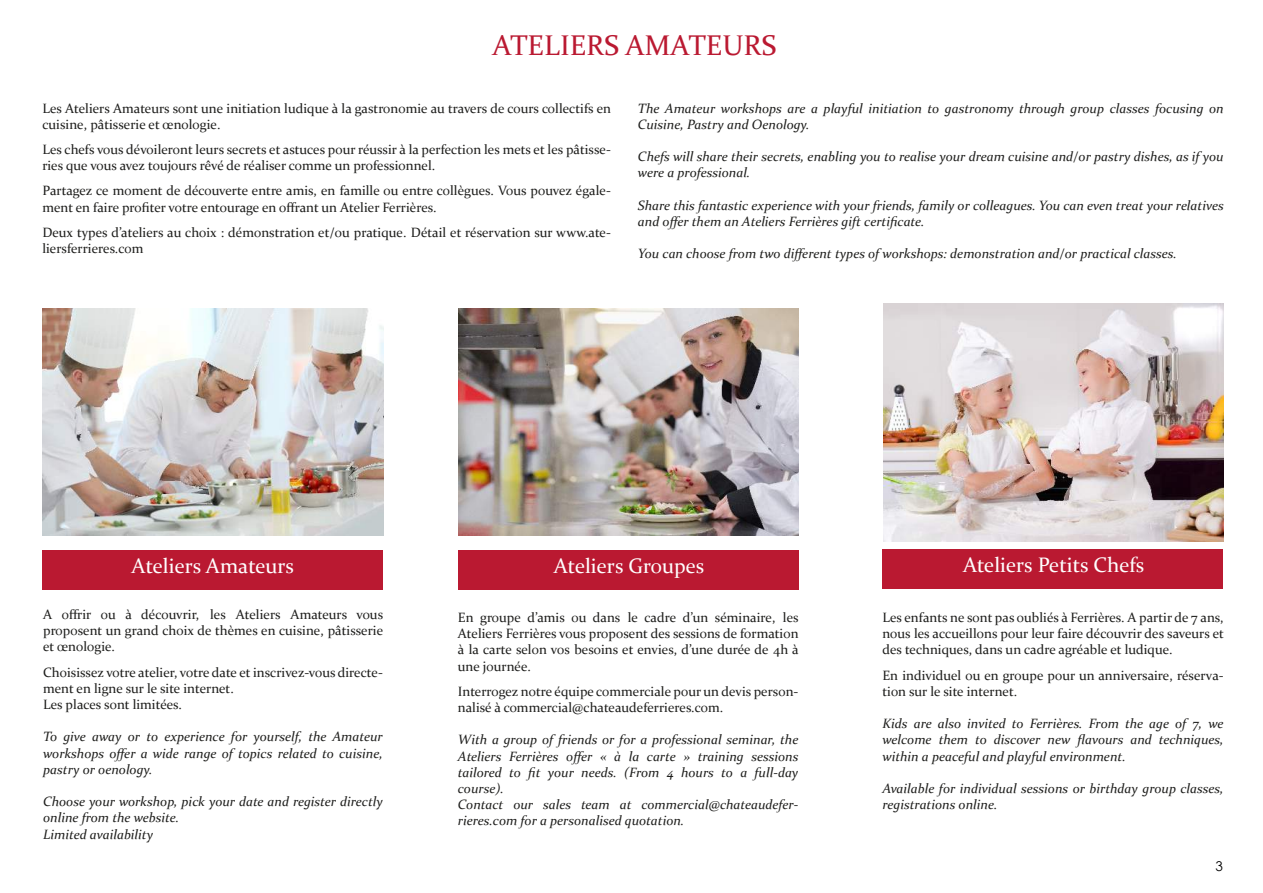
<style>
.page{position:relative;width:1263px;height:893px;background:#fff}
.page>*{position:absolute;margin:0;border:0;box-sizing:border-box;transform-origin:0 0}
.t1{font:28.5px "Constantia";color:#ba1931}
.t2{font:21px "Constantia";color:#fff}
.t3{font:13.5px/16.2px "Constantia";color:#1d1d1b}
.t4{font:italic 13.5px/16.2px "Constantia";color:#1d1d1b}
.t5{font:13.5px "Century Gothic";color:#000}
</style>
<div class="page">
<div style="left:42px;top:551px;width:341px;height:39px;background:#ba1931"></div>
<div style="left:458px;top:551px;width:340px;height:39px;background:#ba1931"></div>
<div style="left:882px;top:549px;width:341px;height:39px;background:#ba1931"></div>
<img style="left:458px;top:309px;width:340px;height:227px">
<img style="left:883px;top:303px;width:340px;height:238px">
<img style="left:43px;top:309px;width:340px;height:227px">
<h1 class="t1" style="left:492px;top:26px;width:285px">ATELIERS AMATEURS</h1>
<p class="t3" style="left:42px;top:99px;width:570px">Les Ateliers Amateurs sont une initiation ludique à la gastronomie au travers de cours collectifs en cuisine, pâtisserie et œnologie.</p>
<p class="t3" style="left:42px;top:141px;width:570px">Les chefs vous dévoileront leurs secrets et astuces pour réussir à la perfection les mets et les pâtisse&shy;ries que vous avez toujours rêvé de réaliser comme un professionnel.</p>
<p class="t3" style="left:42px;top:182px;width:570px">Partagez ce moment de découverte entre amis, en famille ou entre collègues. Vous pouvez égale&shy;ment en faire profiter votre entourage en offrant un Atelier Ferrières.</p>
<p class="t3" style="left:42px;top:224px;width:570px">Deux types d’ateliers au choix : démonstration et/ou pratique. Détail et réservation sur www.ate&shy;liersferrieres.com</p>
<p class="t4" style="left:638px;top:99px;width:587px">The Amateur workshops are a playful initiation to gastronomy through group classes focusing on<br>Cuisine, Pastry and Oenology.</p>
<p class="t4" style="left:638px;top:148px;width:587px">Chefs will share their secrets, enabling you to realise your dream cuisine and/or pastry dishes, as if you were a professional.</p>
<p class="t4" style="left:638px;top:197px;width:587px">Share this fantastic experience with your friends, family or colleagues. You can even treat your relatives and offer them an Ateliers Ferrières gift certificate.</p>
<p class="t4" style="left:638px;top:245px;width:540px">You can choose from two different types of workshops: demonstration and/or practical classes.</p>
<h2 class="t2" style="left:132px;top:551px;width:164px">Ateliers Amateurs</h2>
<p class="t3" style="left:43px;top:606px;width:342px;text-align:justify">A offrir ou à découvrir, les Ateliers Amateurs vous proposent un grand choix de thèmes en cuisine, pâtisserie et œnologie.</p>
<p class="t3" style="left:43px;top:663px;width:341px">Choisissez votre atelier, votre date et inscrivez-vous directe&shy;ment en ligne sur le site internet.<br>Les places sont limitées.</p>
<p class="t4" style="left:43px;top:728px;width:341px;text-align:justify">To give away or to experience for yourself, the Amateur workshops offer a wide range of topics related to cuisine, pastry or oenology.</p>
<p class="t4" style="left:43px;top:793px;width:341px">Choose your workshop, pick your date and register directly online from the website.<br>Limited availability</p>
<h2 class="t2" style="left:554px;top:551px;width:152px">Ateliers Groupes</h2>
<h2 class="t2" style="left:963px;top:551px;width:183px">Ateliers Petits Chefs</h2>
<p class="t3" style="left:458px;top:609px;width:342px;text-align:justify">En groupe d’amis ou dans le cadre d’un séminaire, les Ateliers Ferrières vous proposent des sessions de formation à la carte selon vos besoins et envies, d’une durée de 4h à une journée.</p>
<p class="t3" style="left:458px;top:682px;width:342px">Interrogez notre équipe commerciale pour un devis person&shy;nalisé à commercial@chateaudeferrieres.com.</p>
<p class="t4" style="left:458px;top:731px;width:342px">With a group of friends or for a professional seminar, the Ateliers Ferrières offer « à la carte » training sessions tailored to fit your needs. (From 4 hours to a full-day course).<br>Contact our sales team at commercial@chateaudefer&shy;rieres.com for a personalised quotation.</p>
<p class="t3" style="left:882px;top:609px;width:343px;text-align:justify">Les enfants ne sont pas oubliés à Ferrières. A partir de 7 ans, nous les accueillons pour leur faire découvrir des saveurs et des techniques, dans un cadre agréable et ludique.</p>
<p class="t3" style="left:882px;top:666px;width:343px">En individuel ou en groupe pour un anniversaire, réserva&shy;tion sur le site internet.</p>
<p class="t4" style="left:882px;top:715px;width:343px;text-align:justify">Kids are also invited to Ferrières. From the age of 7, we welcome them to discover new flavours and techniques, within a peaceful and playful environment.</p>
<p class="t4" style="left:882px;top:780px;width:343px">Available for individual sessions or birthday group classes, registrations online.</p>
<p class="t5" style="left:1215px;top:857px;width:9px">3</p>
</div>
